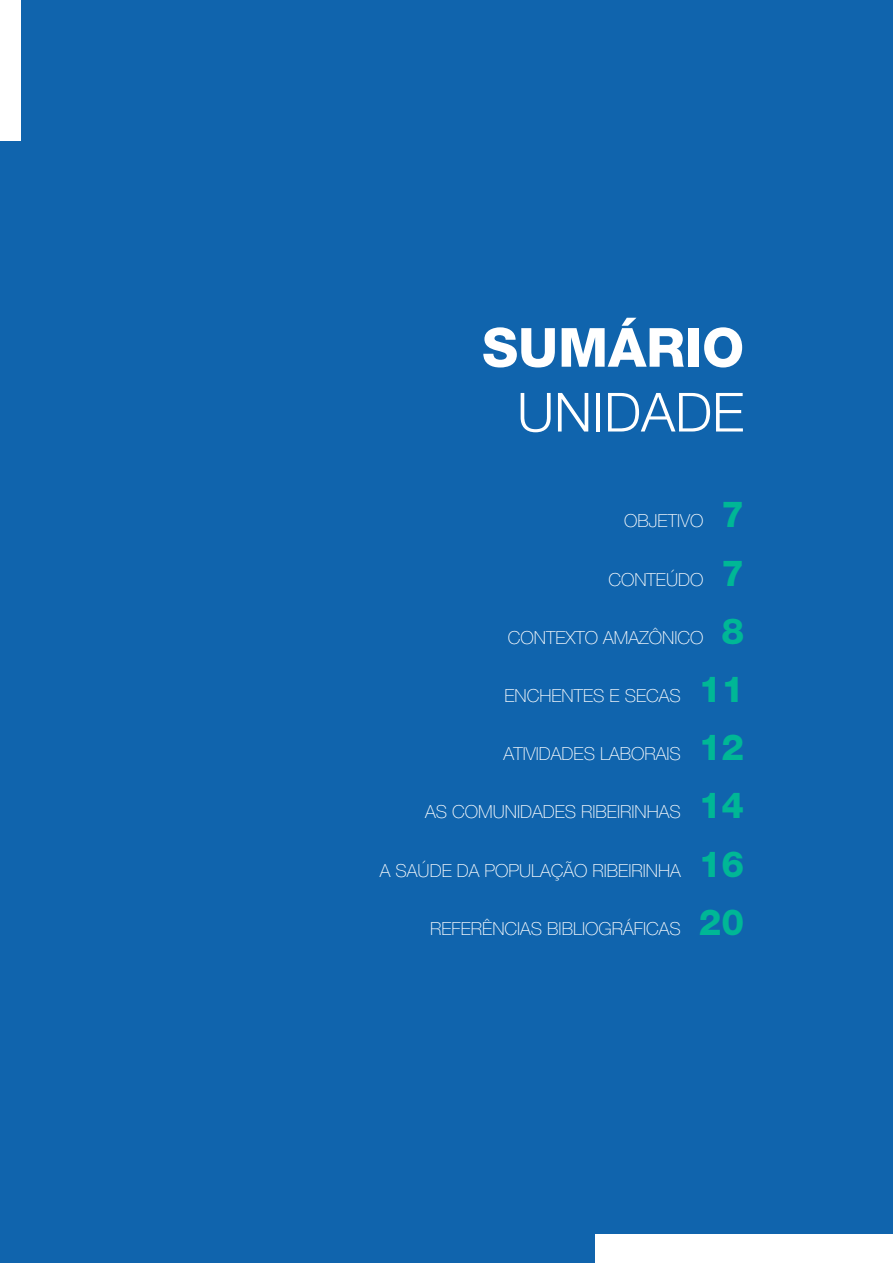
<style>
.page{position:relative;width:893px;height:1263px;background:#fff}
.page>*{position:absolute;margin:0;border:0;box-sizing:border-box;transform-origin:0 0}
.t1{font:800 54px "Helvetica Neue LT Std";color:#fff}
.t2{font:300 54px "Helvetica Neue LT Std";color:#fff}
.t3{font:100 18px "Helvetica Neue LT Std";color:#fff}
.s1{font-weight:800;font-size:36px;color:#00b796}
</style>
<div class="page">
<div style="left:0;top:0;width:892px;height:1263px;background:#1064ad"></div>
<div style="left:595px;top:1235px;width:298px;height:28px;background:#fff"></div>
<div style="left:0;top:0;width:20px;height:140px;background:#fff"></div>
<h1 class="t1" style="left:482px;top:315px;width:264px">SUMÁRIO</h1>
<h1 class="t2" style="left:517px;top:379px;width:229px">UNIDADE</h1>
<p class="t3" style="left:624px;top:511px;width:121px">OBJETIVO <span class="s1">7</span></p>
<p class="t3" style="left:608px;top:569px;width:137px">CONTEÚDO <span class="s1">7</span></p>
<p class="t3" style="left:508px;top:627px;width:238px">CONTEXTO AMAZÔNICO <span class="s1">8</span></p>
<p class="t3" style="left:504px;top:685px;width:241px">ENCHENTES E SECAS <span class="s1">11</span></p>
<p class="t3" style="left:504px;top:743px;width:242px">ATIVIDADES LABORAIS <span class="s1">12</span></p>
<p class="t3" style="left:425px;top:802px;width:320px">AS COMUNIDADES RIBEIRINHAS <span class="s1">14</span></p>
<p class="t3" style="left:380px;top:860px;width:366px">A SAÚDE DA POPULAÇÃO RIBEIRINHA <span class="s1">16</span></p>
<p class="t3" style="left:430px;top:918px;width:315px">REFERÊNCIAS BIBLIOGRÁFICAS <span class="s1">20</span></p>
</div>
